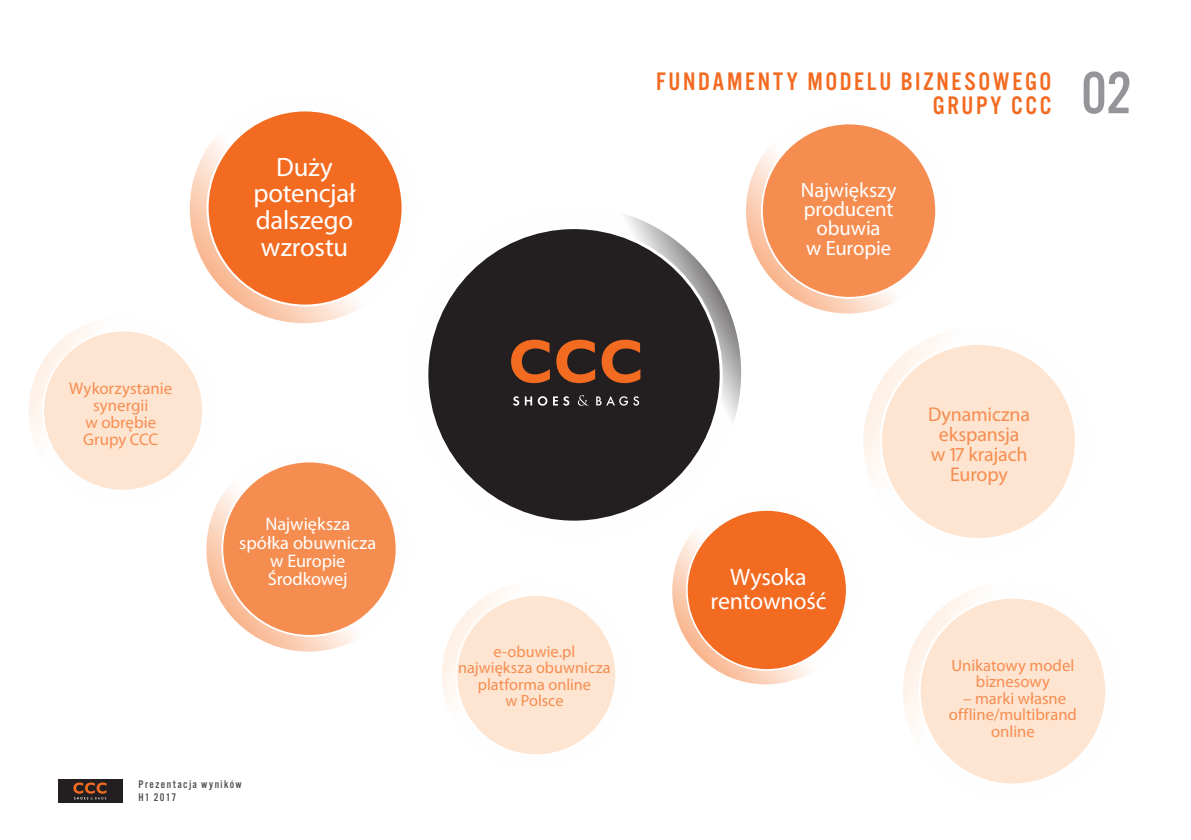
<style>
.page{position:relative;width:1191px;height:840px;background:#fff}
.page>*{position:absolute;margin:0;border:0;box-sizing:border-box;transform-origin:0 0}
.t1{font:61.6px "Alternate Got No 3 DOT";color:#939598}
.t2{font:26.6px/26.6px "Myriad Pro";letter-spacing:-.01em;color:#fff;text-align:center}
.t3{font:26.4px/24.6px "Alternate Got No 3 DOT";letter-spacing:.105em;color:#f36a21;text-align:right}
.t4{font:24px/24px "Myriad Pro";letter-spacing:-.01em;color:#fff;text-align:center}
.t5{font:20.8px/19.4px "Myriad Pro";letter-spacing:-.005em;color:#fff;text-align:center}
.t6{font:20px/20px "Myriad Pro";letter-spacing:-.01em;color:#f68d50;text-align:center}
.t7{font:18.2px/18.2px "Myriad Pro";letter-spacing:-.005em;color:#fff;text-align:center}
.t8{font:16.8px/16.8px "Myriad Pro";color:#f68d50;text-align:center}
.t9{font:16.6px/16.6px "Myriad Pro";color:#f68d50;text-align:center}
.t10{font:16.2px/16.2px "Myriad Pro";letter-spacing:.005em;color:#f68d50;text-align:center}
.t11{font:11.6px/13.2px "Alternate Got No 3 DOT";letter-spacing:.12em;color:#4b4c4d}
</style>
<div class="page">
<div style="left:902px;top:580px;width:220px;height:221px;background:linear-gradient(to right,#fef8f4,#feffff);border-radius:50%"></div>
<div style="left:919px;top:597px;width:187px;height:187px;background:#fee5d2;border-radius:50%"></div>
<div style="left:862px;top:326px;width:231px;height:230px;background:linear-gradient(to right,#fef8f4,#feffff);border-radius:50%"></div>
<div style="left:881px;top:343px;width:194px;height:195px;background:#fee5d2;border-radius:50%"></div>
<div style="left:441px;top:580px;width:189px;height:189px;background:linear-gradient(to right,#fef8f4,#feffff);border-radius:50%"></div>
<div style="left:456px;top:595px;width:160px;height:159px;background:#fee5d2;border-radius:50%"></div>
<div style="left:28px;top:316px;width:189px;height:189px;background:linear-gradient(to right,#fef8f4,#feffff);border-radius:50%"></div>
<div style="left:43px;top:330px;width:160px;height:160px;background:#fee5d2;border-radius:50%"></div>
<svg style="left:189px;top:93px;width:230px;height:231px"></svg>
<div style="left:208px;top:110px;width:194px;height:195px;background:#f36a21;border-radius:50%"></div>
<svg style="left:205px;top:446px;width:206px;height:206px"></svg>
<div style="left:222px;top:461px;width:174px;height:174px;background:#f68d50;border-radius:50%"></div>
<svg style="left:745px;top:108px;width:206px;height:206px"></svg>
<div style="left:762px;top:123px;width:174px;height:174px;background:#f68d50;border-radius:50%"></div>
<svg style="left:671px;top:495px;width:189px;height:189px"></svg>
<div style="left:687px;top:509px;width:159px;height:160px;background:#f36a21;border-radius:50%"></div>
<svg style="left:407px;top:205px;width:335px;height:335px"></svg>
<div style="left:427px;top:227px;width:294px;height:295px;background:#231f20;border-radius:50%"></div>
<svg style="left:601px;top:339px;width:39px;height:44px"></svg>
<svg style="left:511px;top:339px;width:39px;height:44px"></svg>
<svg style="left:556px;top:339px;width:39px;height:44px"></svg>
<svg style="left:513px;top:395px;width:126px;height:10px"></svg>
<div style="left:58px;top:778px;width:64px;height:24px;background:#231f20"></div>
<svg style="left:73px;top:782px;width:34px;height:17px"></svg>
<p class="t8" style="left:69px;top:379px;width:104px">Wykorzystanie synergii<br>w obrębie<br>Grupy CCC</p>
<h2 class="t2" style="left:253px;top:153px;width:104px">Duży potencjał dalszego wzrostu</h2>
<p class="t7" style="left:239px;top:514px;width:138px">Największa spółka obuwnicza w Europie<br>Środkowej</p>
<p class="t11" style="left:138px;top:777px;width:105px">Prezentacja wyników<br>H1 2017</p>
<h3 class="t3" style="left:656px;top:69px;width:397px">FUNDAMENTY MODELU BIZNESOWEGO<br>GRUPY CCC</h3>
<p class="t5" style="left:801px;top:179px;width:97px">Największy producent obuwia<br>w Europie</p>
<h1 class="t1" style="left:1081px;top:61px;width:52px">02</h1>
<p class="t10" style="left:458px;top:642px;width:154px">e-obuwie.pl największa obuwnicza platforma online<br>w Polsce</p>
<h3 class="t4" style="left:710px;top:564px;width:117px">Wysoka rentowność</h3>
<p class="t6" style="left:928px;top:403px;width:103px">Dynamiczna ekspansja<br>w 17 krajach<br>Europy</p>
<p class="t9" style="left:951px;top:656px;width:124px">Unikatowy model biznesowy</p>
<p class="t9" style="left:949px;top:689px;width:129px">– marki własne offline/multibrand online</p>
</div>
